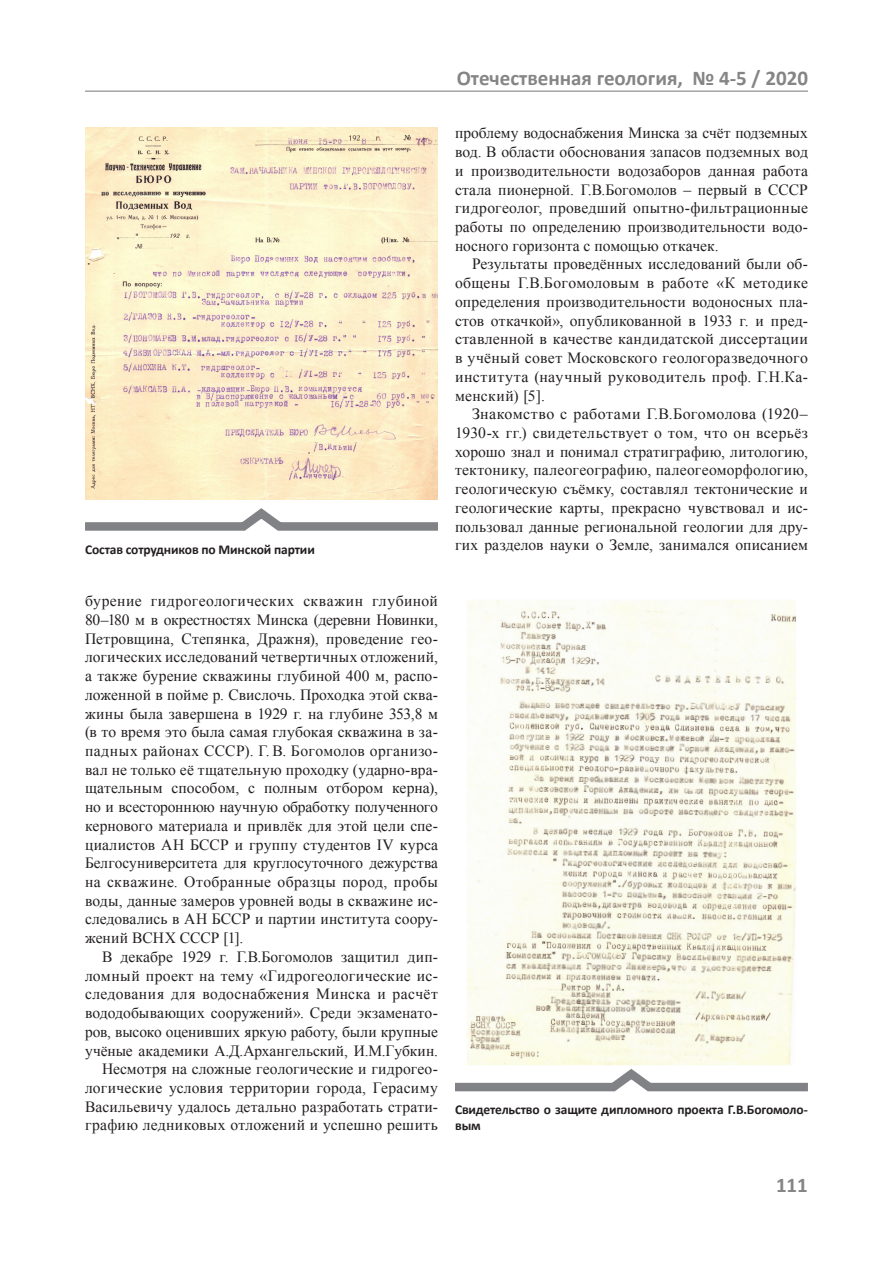
<style>
.page{position:relative;width:893px;height:1263px;background:#fff}
.page>*{position:absolute;margin:0;border:0;box-sizing:border-box;transform-origin:0 0}
.t1{font:700 21px "Calibri";color:#858585}
.Основной_текст{font:15.6px/18.8px "Times New Roman";letter-spacing:.01em;color:#231f20;text-align:justify}
.t2{font:700 13.5px/16.2px "Calibri";letter-spacing:-.01em;color:#231f20}
</style>
<div class="page">
<img style="left:85px;top:128px;width:353px;height:372px">
<svg style="left:85px;top:508px;width:353px;height:23px"></svg>
<img style="left:467px;top:600px;width:329px;height:463px">
<svg style="left:455px;top:1063px;width:353px;height:29px"></svg>
<hr style="left:85px;top:91px;width:723px;height:1px;background:#858585">
<p class="t2" style="left:85px;top:541px;width:231px">Состав сотрудников по Минской партии</p>
<p class="Основной_текст" style="left:85px;top:591px;width:354px">бурение гидрогеологических скважин глубиной 80–180 м в окрестностях Минска (деревни Новинки, Петровщина, Степянка, Дражня), проведение гео&shy;логических исследований четвертичных отложений, а также бурение скважины глубиной 400 м, распо&shy;ложенной в пойме р. Свислочь. Проходка этой сква&shy;жины была завершена в 1929 г. на глубине 353,8 м (в то время это была самая глубокая скважина в за&shy;падных районах СССР). Г.В. Богомолов организо&shy;вал не только её тщательную проходку (ударно-вра&shy;щательным способом, с полным отбором керна), но и всестороннюю научную обработку полученного кернового материала и привлёк для этой цели спе&shy;циалистов АН БССР и группу студентов IV курса Белгосуниверситета для круглосуточного дежурства на скважине. Отобранные образцы пород, пробы воды, данные замеров уровней воды в скважине ис&shy;следовались в АН БССР и партии института соору&shy;жений ВСНХ СССР [1].</p>
<p class="Основной_текст" style="left:85px;top:947px;width:354px;text-indent:17px">В декабре 1929 г. Г.В.Богомолов защитил дип&shy;ломный проект на тему «Гидрогеологические ис&shy;следования для водоснабжения Минска и расчёт вододобывающих сооружений». Среди экзаменато&shy;ров, высоко оценивших яркую работу, были крупные учёные академики А.Д.Архангельский, И.М.Губкин.</p>
<p class="Основной_текст" style="left:85px;top:1059px;width:354px;text-indent:17px">Несмотря на сложные геологические и гидрогео&shy;логические условия территории города, Герасиму Васильевичу удалось детально разработать страти&shy;графию ледниковых отложений и успешно решить</p>
<p class="t1" style="left:457px;top:65px;width:353px">Отечественная геология, № 4-5 / 2020</p>
<p class="Основной_текст" style="left:455px;top:124px;width:354px">проблему водоснабжения Минска за счёт подземных вод. В области обоснования запасов подземных вод и производительности водозаборов данная работа стала пионерной. Г.В.Богомолов – первый в СССР гидрогеолог, проведший опытно-фильтрационные работы по определению производительности водо&shy;носного горизонта с помощью откачек.</p>
<p class="Основной_текст" style="left:455px;top:255px;width:354px;text-indent:17px">Результаты проведённых исследований были об&shy;общены Г.В.Богомоловым в работе «К методике определения производительности водоносных пла&shy;стов откачкой», опубликованной в 1933 г. и пред&shy;ставленной в качестве кандидатской диссертации в учёный совет Московского геологоразведочного института (научный руководитель проф. Г.Н.Ка&shy;менский) [5].</p>
<p class="Основной_текст" style="left:455px;top:404px;width:354px;text-indent:17px">Знакомство с работами Г.В.Богомолова (1920– 1930-х гг.) свидетельствует о том, что он всерьёз хорошо знал и понимал стратиграфию, литологию, тектонику, палеогеографию, палеогеоморфологию, геологическую съёмку, составлял тектонические и геологические карты, прекрасно чувствовал и ис&shy;пользовал данные региональной геологии для дру&shy;гих разделов науки о Земле, занимался описанием</p>
<p class="t2" style="left:455px;top:1102px;width:354px">Свидетельство о защите дипломного проекта Г.В.Богомоло&shy;вым</p>
<p class="t1" style="left:776px;top:1171px;width:33px">111</p>
</div>
